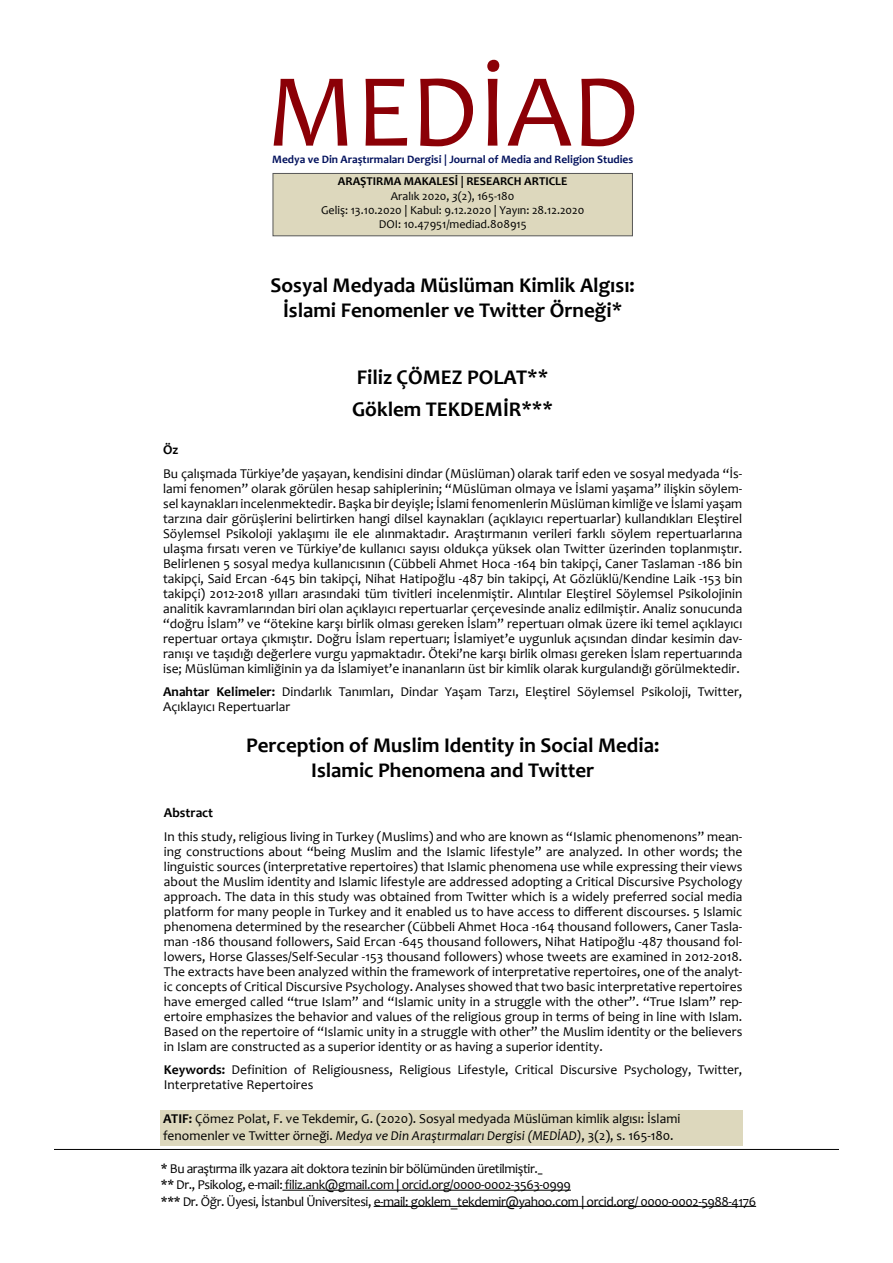
<style>
.page{position:relative;width:893px;height:1263px;background:#fff}
.page>*{position:absolute;margin:0;border:0;box-sizing:border-box;transform-origin:0 0}
.t1{font:105px "Candara";color:#8b0006}
.t2{font:700 21px/25.2px "Candara";color:#000;text-align:center}
.t3{font:13.5px/15px "Candara";color:#000}
.t4{font:13.5px/16.2px "Candara";letter-spacing:-.03em;color:#000}
.t5{font:700 13.5px "Candara";color:#000}
.t6{font:12px/14.4px "Candara";color:#000;text-align:center}
.t7{font:700 11.4px "Candara";color:#00105c}
.s1{font-weight:700}
.s2{font-style:italic}
</style>
<div class="page">
<div style="left:273px;top:173px;width:360px;height:63px;background:#ddd8bd;border:1px solid #575756"></div>
<hr style="left:282px;top:1190px;width:289px;height:1px;background:#000">
<hr style="left:374px;top:1206px;width:382px;height:1px;background:#000">
<hr style="left:54px;top:1149px;width:785px;height:1px;background:#000">
<div style="left:160px;top:1110px;width:582px;height:35px;background:#ddd8bd"></div>
<h1 class="t1" style="left:266px;top:46px;width:375px">MEDİAD</h1>
<p class="t7" style="left:272px;top:153px;width:363px">Medya ve Din Araştırmaları Dergisi | Journal of Media and Religion Studies</p>
<p class="t6" style="left:321px;top:174px;width:265px"><span class="s1">ARAŞTIRMA MAKALESİ | RESEARCH ARTICLE<br></span>Aralık 2020, <span class="s2">3</span>(2), 165-180<br>Geliş: 13.10.2020 | Kabul: 9.12.2020 | Yayın: 28.12.2020<br>DOI: 10.47951/mediad.808915</p>
<h2 class="t2" style="left:271px;top:272px;width:366px">Sosyal Medyada Müslüman Kimlik Algısı:<br>İslami Fenomenler ve Twitter Örneği*</h2>
<h2 class="t2" style="left:352px;top:361px;width:202px;line-height:32px;text-align:left">Filiz ÇÖMEZ POLAT**<br>Göklem TEKDEMİR***</h2>
<p class="t5" style="left:163px;top:442px;width:17px">Öz</p>
<p class="t3" style="left:163px;top:466px;width:581px;text-align:justify">Bu çalışmada Türkiye’de yaşayan, kendisini dindar (Müslüman) olarak tarif eden ve sosyal medyada “İs&shy;lami fenomen” olarak görülen hesap sahiplerinin; “Müslüman olmaya ve İslami yaşama” ilişkin söylem&shy;sel kaynakları incelenmektedir. Başka bir deyişle; İslami fenomenlerin Müslüman kimliğe ve İslami yaşam tarzına dair görüşlerini belirtirken hangi dilsel kaynakları (açıklayıcı repertuarlar) kullandıkları Eleştirel Söylemsel Psikoloji yaklaşımı ile ele alınmaktadır. Araştırmanın verileri farklı söylem repertuarlarına ulaşma fırsatı veren ve Türkiye’de kullanıcı sayısı oldukça yüksek olan Twitter üzerinden toplanmıştır.<br>Belirlenen 5 sosyal medya kullanıcısının (Cübbeli Ahmet Hoca -164 bin takipçi, Caner Taslaman -186 bin takipçi, Said Ercan -645 bin takipçi, Nihat Hatipoğlu -487 bin takipçi, At Gözlüklü/Kendine Laik -153 bin takipçi) 2012-2018 yılları arasındaki tüm tivitleri incelenmiştir. Alıntılar Eleştirel Söylemsel Psikolojinin analitik kavramlarından biri olan açıklayıcı repertuarlar çerçevesinde analiz edilmiştir. Analiz sonucunda “doğru İslam” ve “ötekine karşı birlik olması gereken İslam” repertuarı olmak üzere iki temel açıklayıcı repertuar ortaya çıkmıştır. Doğru İslam repertuarı; İslamiyet’e uygunluk açısından dindar kesimin dav&shy;ranışı ve taşıdığı değerlere vurgu yapmaktadır. Öteki’ne karşı birlik olması gereken İslam repertuarında ise; Müslüman kimliğinin ya da İslamiyet’e inananların üst bir kimlik olarak kurgulandığı görülmektedir.</p>
<p class="t3" style="left:163px;top:684px;width:581px"><span class="s1">Anahtar Kelimeler:</span> Dindarlık Tanımları, Dindar Yaşam Tarzı, Eleştirel Söylemsel Psikoloji, Twitter,<br>Açıklayıcı Repertuarlar</p>
<h2 class="t2" style="left:246px;top:732px;width:415px">Perception of Muslim Identity in Social Media:<br>Islamic Phenomena and Twitter</h2>
<p class="t5" style="left:164px;top:804px;width:51px">Abstract</p>
<p class="t3" style="left:164px;top:829px;width:580px;text-align:justify">In this study, religious living in Turkey (Muslims) and who are known as “Islamic phenomenons” mean&shy;ing constructions about “being Muslim and the Islamic lifestyle” are analyzed. In other words; the linguistic sources (interpretative repertoires) that Islamic phenomena use while expressing their views about the Muslim identity and Islamic lifestyle are addressed adopting a Critical Discursive Psychology approach. The data in this study was obtained from Twitter which is a widely preferred social media platform for many people in Turkey and it enabled us to have access to different discourses. 5 Islamic phenomena determined by the researcher (Cübbeli Ahmet Hoca -164 thousand followers, Caner Tasla&shy;man -186 thousand followers, Said Ercan -645 thousand followers, Nihat Hatipoğlu -487 thousand fol&shy;lowers, Horse Glasses/Self-Secular -153 thousand followers) whose tweets are examined in 2012-2018.<br>The extracts have been analyzed within the framework of interpretative repertoires, one of the analyt&shy;ic concepts of Critical Discursive Psychology. Analyses showed that two basic interpretative repertoires have emerged called “true Islam” and “Islamic unity in a struggle with the other”. “True Islam” rep&shy;ertoire emphasizes the behavior and values of the religious group in terms of being in line with Islam.<br>Based on the repertoire of “Islamic unity in a struggle with other” the Muslim identity or the believers in Islam are constructed as a superior identity or as having a superior identity.</p>
<p class="t3" style="left:164px;top:1062px;width:580px"><span class="s1">Keywords:</span> Definition of Religiousness, Religious Lifestyle, Critical Discursive Psychology, Twitter,<br>Interpretative Repertoires</p>
<p class="t3" style="left:163px;top:1111px;width:519px;line-height:16.2px"><span class="s1">ATIF:</span> Çömez Polat, F. ve Tekdemir, G. (2020). Sosyal medyada Müslüman kimlik algısı: İslami fenomenler ve Twitter örneği. <span class="s2">Medya ve Din Araştırmaları Dergisi (MEDİAD)</span>, 3(2), s. 165-180.</p>
<p class="t4" style="left:161px;top:1160px;width:597px">* Bu araştırma ilk yazara ait doktora tezinin bir bölümünden üretilmiştir.<br>** Dr., Psikolog, e-mail: filiz.ank@gmail.com | orcid.org/0000-0002-3563-0999<br>*** Dr. Öğr. Üyesi, İstanbul Üniversitesi, e-mail: goklem_tekdemir@yahoo.com | orcid.org/ 0000-0002-5988-4176</p>
</div>
